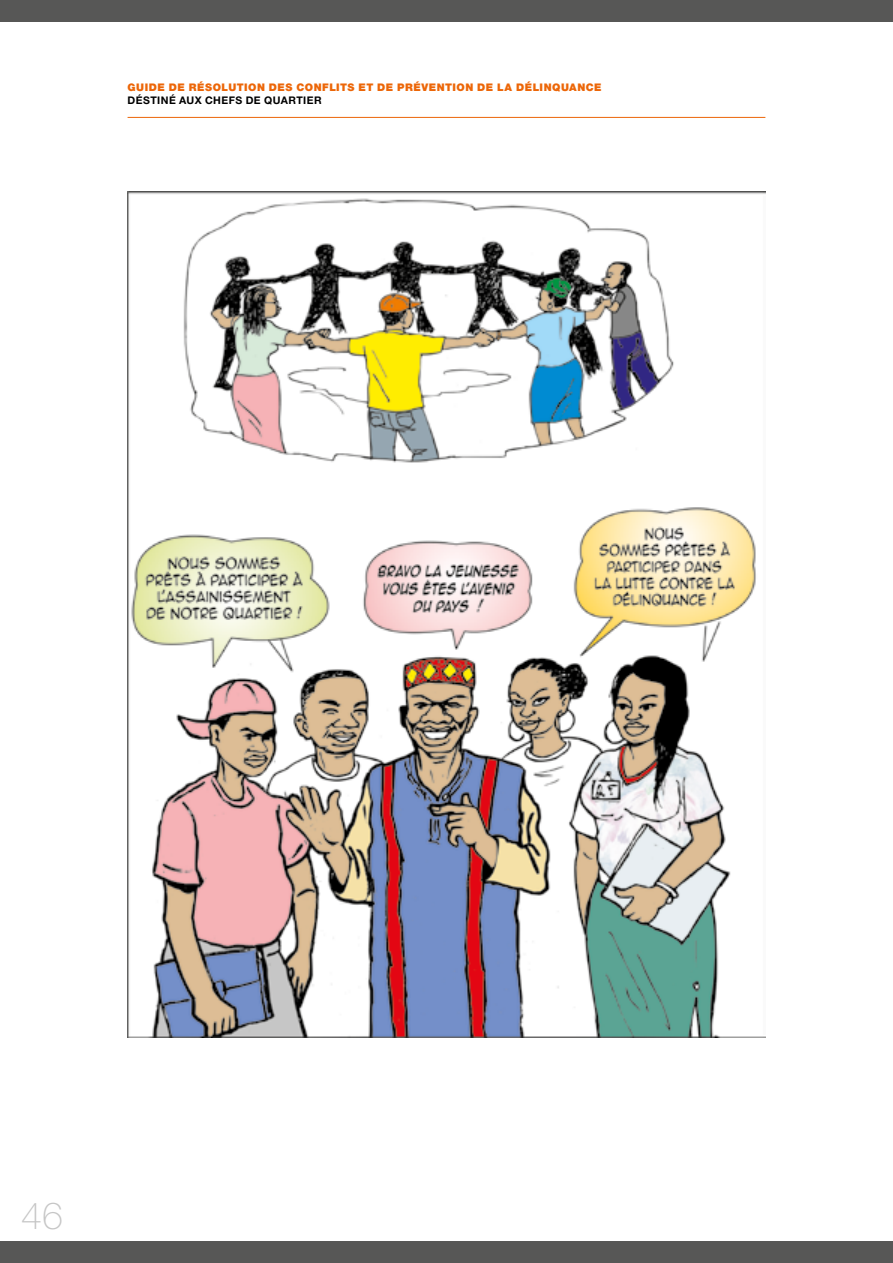
<style>
.page{position:relative;width:893px;height:1263px;background:#fff}
.page>*{position:absolute;margin:0;border:0;box-sizing:border-box;transform-origin:0 0}
.t1{font:100 37.5px "Helvetica Neue";color:#c6c6c6}
.t2{font:900 10.5px "Helvetica Neue";letter-spacing:.05em;color:#ec6608}
.t3{font:700 10.5px "Helvetica Neue";letter-spacing:.045em;color:#000}
</style>
<div class="page">
<hr style="left:128px;top:117px;width:637px;height:1px;background:#ec6608">
<div style="left:0;top:0;width:893px;height:21px;background:#575756"></div>
<div style="left:0;top:1242px;width:893px;height:21px;background:#575756"></div>
<img style="left:128px;top:191px;width:637px;height:847px">
<p class="t2" style="left:128px;top:81px;width:476px">GUIDE DE RÉSOLUTION DES CONFLITS ET DE PRÉVENTION DE LA DÉLINQUANCE</p>
<p class="t3" style="left:128px;top:94px;width:196px">DÉSTINÉ AUX CHEFS DE QUARTIER</p>
<h1 class="t1" style="left:21px;top:1194px;width:43px">46</h1>
</div>
